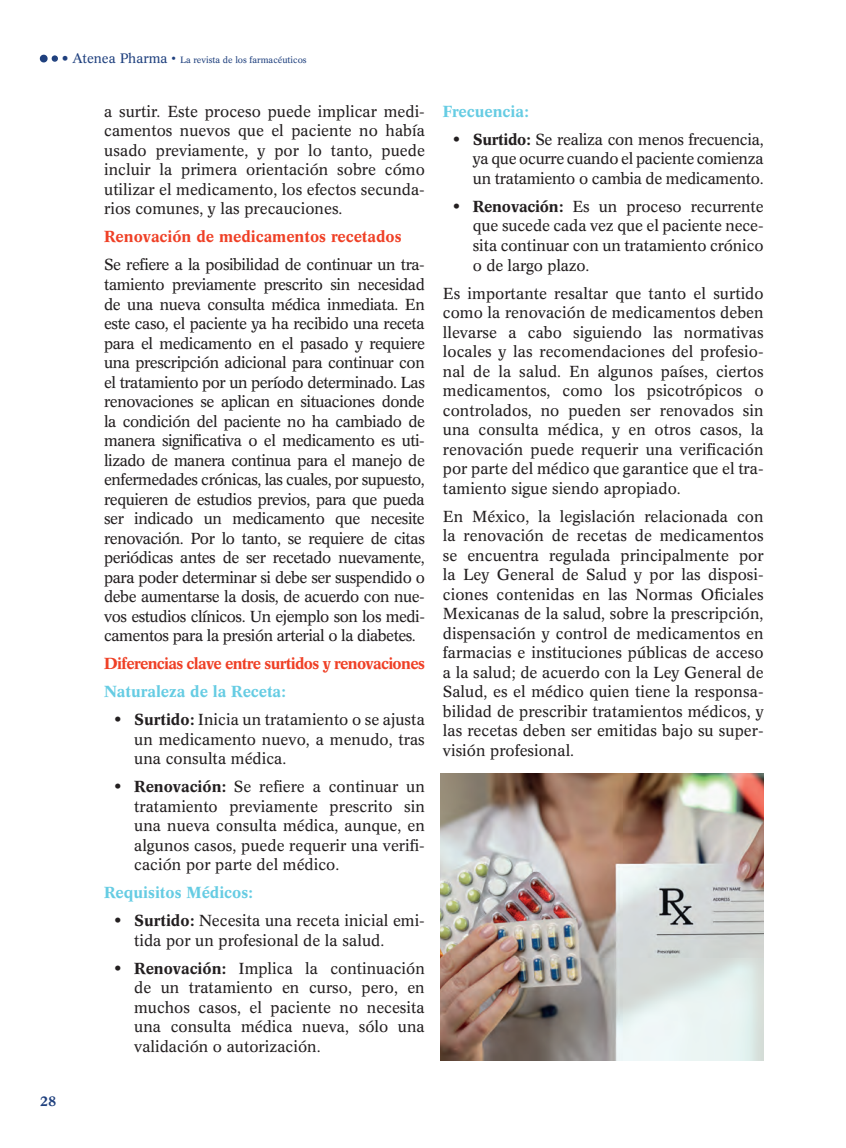
<style>
.page{position:relative;width:846px;height:1148px;background:#fff}
.page>*{position:absolute;margin:0;border:0;box-sizing:border-box;transform-origin:0 0}
.t1{font:15.75px/19.5px "Concorde BE";color:#231f20;text-align:justify}
.t2{font:500 15.75px "Concorde BE";color:#66cce3}
.t3{font:500 15.75px "Concorde BE";letter-spacing:-.04em;color:#ef4026}
.t4{font:500 15.75px "Concorde BE";color:#ef4026}
.t5{font:500 13.5px "Concorde BE";color:#1f407e}
.t6{font:9px "Concorde BE";color:#1f407e}
.s1{font-family:"Avenir";font-weight:300;font-size:13.5px}
.s2{font-size:13.5px}
.s3{font-family:"Times";font-size:18px}
.s4{font-weight:500}
</style>
<div class="page">
<svg style="left:39px;top:54px;width:19px;height:9px"></svg>
<img style="left:440px;top:774px;width:323px;height:286px">
<p class="t6" style="left:40px;top:55px;width:268px"><span class="s1">• • •</span> <span class="s2">Atenea Pharma •</span> La revista de los farmacéuticos</p>
<p class="t5" style="left:41px;top:1093px;width:17px">28</p>
<p class="t1" style="left:104px;top:102px;width:322px">a surtir. Este proceso puede implicar medi&shy;camentos nuevos que el paciente no había usado previamente, y por lo tanto, puede incluir la primera orientación sobre cómo utilizar el medicamento, los efectos secunda&shy;rios comunes, y las precauciones.</p>
<p class="t4" style="left:104px;top:228px;width:299px">Renovación de medicamentos recetados</p>
<p class="t1" style="left:104px;top:255px;width:322px">Se refiere a la posibilidad de continuar un tra&shy;tamiento previamente prescrito sin necesidad de una nueva consulta médica inmediata. En este caso, el paciente ya ha recibido una receta para el medicamento en el pasado y requiere una prescripción adicional para continuar con el tratamiento por un período determinado. Las renovaciones se aplican en situaciones donde la condición del paciente no ha cambiado de manera significativa o el medicamento es uti&shy;lizado de manera continua para el manejo de enfermedades crónicas, las cuales, por supuesto, requieren de estudios previos, para que pueda ser indicado un medicamento que necesite renovación. Por lo tanto, se requiere de citas periódicas antes de ser recetado nuevamente, para poder determinar si debe ser suspendido o debe aumentarse la dosis, de acuerdo con nue&shy;vos estudios clínicos. Un ejemplo son los medi&shy;camentos para la presión arterial o la diabetes.</p>
<p class="t3" style="left:104px;top:654px;width:322px">Diferencias clave entre surtidos y renovaciones</p>
<p class="t2" style="left:104px;top:682px;width:183px">Naturaleza de la Receta:</p>
<p class="t1" style="left:134px;top:710px;width:292px;text-indent:-20px"><span class="s3">•</span> <span class="s4">Surtido:</span> Inicia un tratamiento o se ajusta un medicamento nuevo, a menudo, tras una consulta médica.</p>
<p class="t1" style="left:134px;top:777px;width:292px;text-indent:-20px"><span class="s3">•</span> <span class="s4">Renovación:</span> Se refiere a continuar un tratamiento previamente prescrito sin una nueva consulta médica, aunque, en algunos casos, puede requerir una verifi&shy;cación por parte del médico.</p>
<p class="t2" style="left:104px;top:883px;width:150px">Requisitos Médicos:</p>
<p class="t1" style="left:134px;top:911px;width:292px;text-indent:-20px"><span class="s3">•</span> <span class="s4">Surtido:</span> Necesita una receta inicial emi&shy;tida por un profesional de la salud.</p>
<p class="t1" style="left:134px;top:958px;width:292px;text-indent:-20px"><span class="s3">•</span> <span class="s4">Renovación:</span> Implica la continuación de un tratamiento en curso, pero, en muchos casos, el paciente no necesita una consulta médica nueva, sólo una validación o autorización.</p>
<p class="t2" style="left:443px;top:102px;width:87px">Frecuencia:</p>
<p class="t1" style="left:473px;top:130px;width:292px;text-indent:-20px"><span class="s3">•</span> <span class="s4">Surtido:</span> Se realiza con menos frecuencia, ya que ocurre cuando el paciente comienza un tratamiento o cambia de medicamento.</p>
<p class="t1" style="left:473px;top:197px;width:292px;text-indent:-20px"><span class="s3">•</span> <span class="s4">Renovación:</span> Es un proceso recurrente que sucede cada vez que el paciente nece&shy;sita continuar con un tratamiento crónico o de largo plazo.</p>
<p class="t1" style="left:443px;top:283px;width:322px">Es importante resaltar que tanto el surtido como la renovación de medicamentos deben llevarse a cabo siguiendo las normativas locales y las recomendaciones del profesio&shy;nal de la salud. En algunos países, ciertos medicamentos, como los psicotrópicos o controlados, no pueden ser renovados sin una consulta médica, y en otros casos, la renovación puede requerir una verificación por parte del médico que garantice que el tra&shy;tamiento sigue siendo apropiado.</p>
<p class="t1" style="left:443px;top:506px;width:322px">En México, la legislación relacionada con la renovación de recetas de medicamentos se encuentra regulada principalmente por la Ley General de Salud y por las disposi&shy;ciones contenidas en las Normas Oficiales Mexicanas de la salud, sobre la prescripción, dispensación y control de medicamentos en farmacias e instituciones públicas de acceso a la salud; de acuerdo con la Ley General de Salud, es el médico quien tiene la responsa&shy;bilidad de prescribir tratamientos médicos, y las recetas deben ser emitidas bajo su super&shy;visión profesional.</p>
</div>
